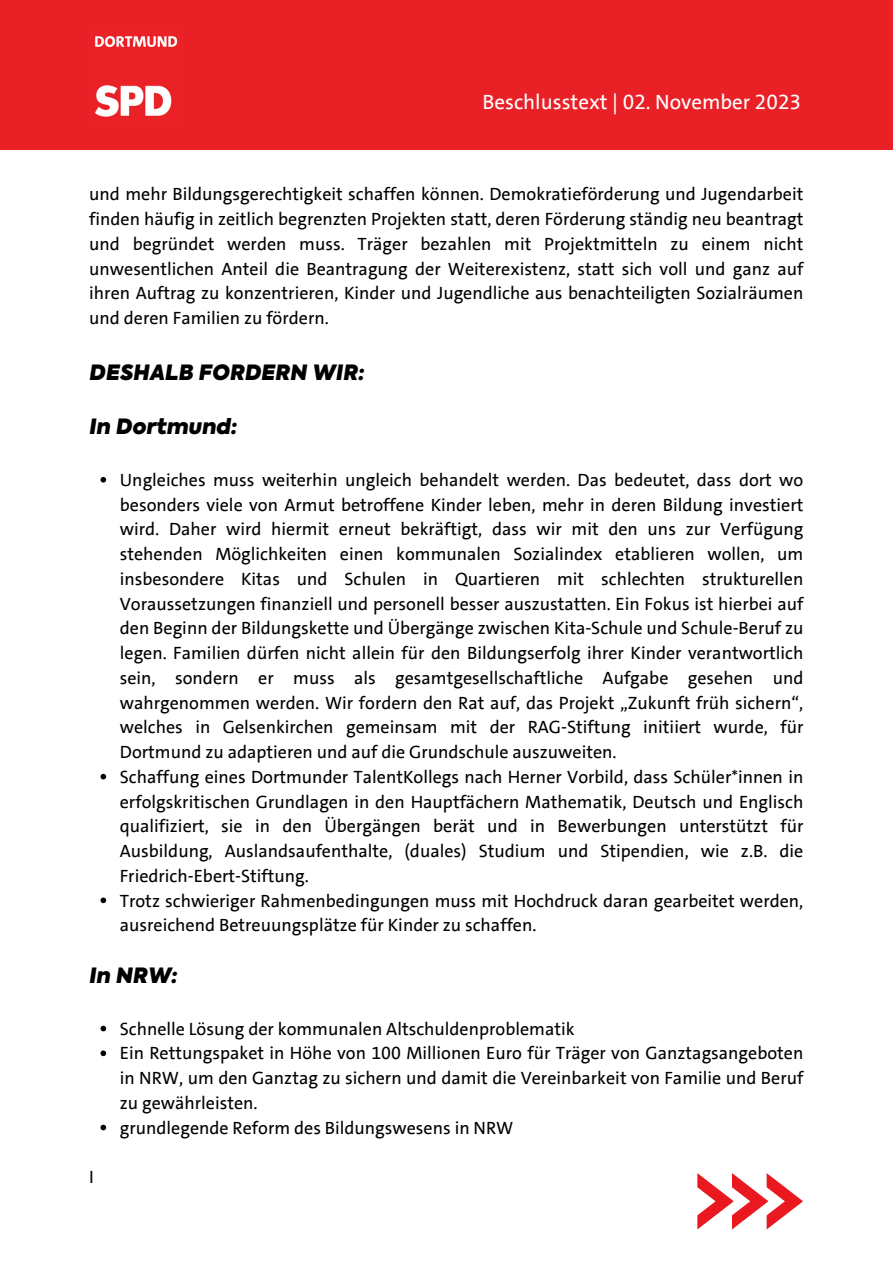
<style>
.page{position:relative;width:893px;height:1264px;background:#fff}
.page>*{position:absolute;margin:0;border:0;box-sizing:border-box;transform-origin:0 0}
.t1{font:italic 800 21px "Axiforma";color:#000}
.t2{font:21px "SPD The Sans";color:#fffefe}
.t3{font:18px/24.8px "SPD The Sans";color:#000;text-align:justify}
</style>
<div class="page">
<svg style="left:100px;top:477px;width:6px;height:5px"></svg>
<svg style="left:100px;top:773px;width:6px;height:6px"></svg>
<svg style="left:100px;top:897px;width:6px;height:6px"></svg>
<svg style="left:100px;top:1025px;width:6px;height:6px"></svg>
<svg style="left:100px;top:1050px;width:6px;height:6px"></svg>
<svg style="left:100px;top:1124px;width:6px;height:6px"></svg>
<svg style="left:697px;top:1173px;width:106px;height:56px"></svg>
<div style="left:0;top:0;width:892px;height:149px;background:#ea2027"></div>
<img style="left:95px;top:36px;width:83px;height:81px">
<p class="t2" style="left:482px;top:88px;width:320px">Beschlusstext | 02. November 2023</p>
<p class="t3" style="left:89px;top:182px;width:715px">und mehr Bildungsgerechtigkeit schaffen können. Demokratieförderung und Jugendarbeit finden häufig in zeitlich begrenzten Projekten statt, deren Förderung ständig neu beantragt und begründet werden muss. Träger bezahlen mit Projektmitteln zu einem nicht unwesentlichen Anteil die Beantragung der Weiterexistenz, statt sich voll und ganz auf ihren Auftrag zu konzentrieren, Kinder und Jugendliche aus benachteiligten Sozialräumen und deren Familien zu fördern.</p>
<p class="t1" style="left:89px;top:364px;width:276px">DESHALB FORDERN WIR:</p>
<p class="t1" style="left:89px;top:418px;width:149px">In Dortmund:</p>
<p class="t3" style="left:120px;top:467px;width:685px">Ungleiches muss weiterhin ungleich behandelt werden. Das bedeutet, dass dort wo besonders viele von Armut betroffene Kinder leben, mehr in deren Bildung investiert wird. Daher wird hiermit erneut bekräftigt, dass wir mit den uns zur Verfügung stehenden Möglichkeiten einen kommunalen Sozialindex etablieren wollen, um insbesondere Kitas und Schulen in Quartieren mit schlechten strukturellen Voraussetzungen finanziell und personell besser auszustatten. Ein Fokus ist hierbei auf den Beginn der Bildungskette und Übergänge zwischen Kita-Schule und Schule-Beruf zu legen. Familien dürfen nicht allein für den Bildungserfolg ihrer Kinder verantwortlich sein, sondern er muss als gesamtgesellschaftliche Aufgabe gesehen und wahrgenommen werden. Wir fordern den Rat auf, das Projekt „Zukunft früh sichern“, welches in Gelsenkirchen gemeinsam mit der RAG-Stiftung initiiert wurde, für Dortmund zu adaptieren und auf die Grundschule auszuweiten.</p>
<p class="t3" style="left:120px;top:764px;width:685px">Schaffung eines Dortmunder TalentKollegs nach Herner Vorbild, dass Schüler*innen in erfolgskritischen Grundlagen in den Hauptfächern Mathematik, Deutsch und Englisch qualifiziert, sie in den Übergängen berät und in Bewerbungen unterstützt für Ausbildung, Auslandsaufenthalte, (duales) Studium und Stipendien, wie z.B. die Friedrich-Ebert-Stiftung.</p>
<p class="t3" style="left:120px;top:888px;width:685px">Trotz schwieriger Rahmenbedingungen muss mit Hochdruck daran gearbeitet werden, ausreichend Betreuungsplätze für Kinder zu schaffen.</p>
<p class="t1" style="left:89px;top:966px;width:90px">In NRW:</p>
<p class="t3" style="left:89px;top:1164px;width:6px">I</p>
<p class="t3" style="left:120px;top:1016px;width:456px">Schnelle Lösung der kommunalen Altschuldenproblematik</p>
<p class="t3" style="left:120px;top:1041px;width:685px">Ein Rettungspaket in Höhe von 100 Millionen Euro für Träger von Ganztagsangeboten in NRW, um den Ganztag zu sichern und damit die Vereinbarkeit von Familie und Beruf zu gewährleisten.</p>
<p class="t3" style="left:120px;top:1115px;width:395px">grundlegende Reform des Bildungswesens in NRW</p>
</div>
